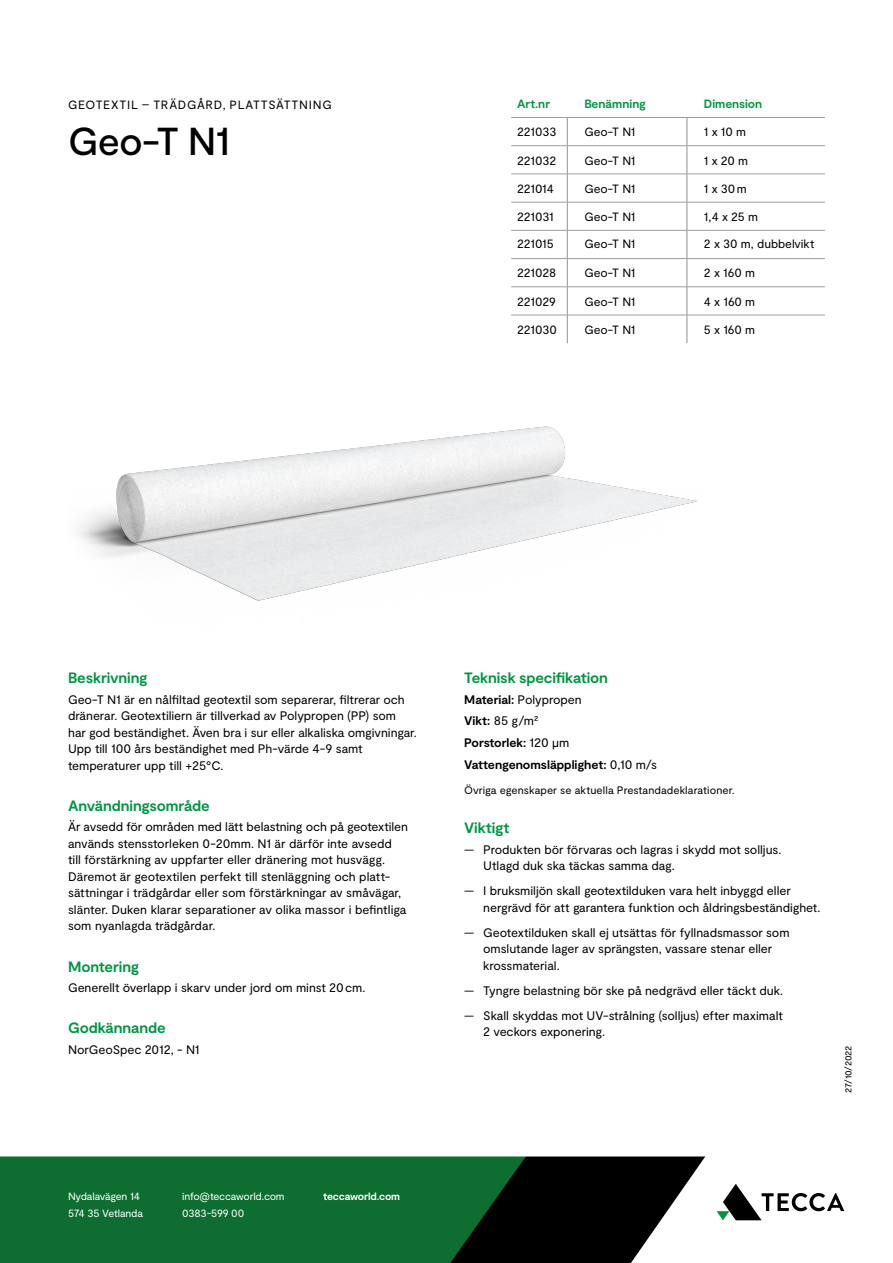
<style>
.page{position:relative;width:893px;height:1263px;background:#fff}
.page>*{position:absolute;margin:0;border:0;box-sizing:border-box;transform-origin:0 0}
.t1{font:500 39px "Moderat";color:#000}
.t2{font:700 15px "Moderat";letter-spacing:-.01em;color:#009641}
.t3{font:12.3px/16.5px "Moderat";letter-spacing:-.005em;color:#000}
.t4{font:700 12.3px/21.6px "Moderat";letter-spacing:-.005em;color:#000}
.t5{font:12px "Moderat";letter-spacing:-.005em;color:#000}
.t6{font:12px "Moderat";letter-spacing:.06em;color:#000}
.t7{font:700 12px "Moderat";letter-spacing:-.005em;color:#009641}
.t8{font:10.8px "Moderat";letter-spacing:.005em;color:#000}
.t9{font:10.5px/16.5px "Moderat";letter-spacing:-.02em;color:#fff}
.t10{font:700 10.5px "Moderat";letter-spacing:-.02em;color:#fff}
.t11{font:9.3px "Moderat";color:#000}
.s1{font-weight:400}
</style>
<div class="page">
<img style="left:78px;top:426px;width:619px;height:175px">
<div style="left:0;top:1156px;width:450px;height:107px;background:#0e6d31"></div>
<svg style="left:450px;top:1156px;width:255px;height:107px;background:#27352c"></svg>
<svg style="left:716px;top:1184px;width:128px;height:36px"></svg>
<svg style="left:687px;top:118px;width:1px;height:225px"></svg>
<svg style="left:567px;top:118px;width:1px;height:225px"></svg>
<hr style="left:511px;top:117px;width:56px;height:1px;background:#9d9d9c">
<hr style="left:567px;top:117px;width:120px;height:1px;background:#9d9d9c">
<hr style="left:687px;top:117px;width:138px;height:1px;background:#9d9d9c">
<hr style="left:511px;top:202px;width:56px;height:1px;background:#9d9d9c">
<hr style="left:567px;top:202px;width:120px;height:1px;background:#9d9d9c">
<hr style="left:687px;top:202px;width:138px;height:1px;background:#9d9d9c">
<hr style="left:511px;top:145px;width:56px;height:1px;background:#9d9d9c">
<hr style="left:567px;top:145px;width:120px;height:1px;background:#9d9d9c">
<hr style="left:687px;top:145px;width:138px;height:1px;background:#9d9d9c">
<hr style="left:511px;top:315px;width:56px;height:1px;background:#9d9d9c">
<hr style="left:567px;top:315px;width:120px;height:1px;background:#9d9d9c">
<hr style="left:687px;top:315px;width:138px;height:1px;background:#9d9d9c">
<hr style="left:511px;top:287px;width:56px;height:1px;background:#9d9d9c">
<hr style="left:567px;top:287px;width:120px;height:1px;background:#9d9d9c">
<hr style="left:687px;top:287px;width:138px;height:1px;background:#9d9d9c">
<hr style="left:511px;top:174px;width:56px;height:1px;background:#9d9d9c">
<hr style="left:567px;top:174px;width:120px;height:1px;background:#9d9d9c">
<hr style="left:687px;top:174px;width:138px;height:1px;background:#9d9d9c">
<hr style="left:511px;top:230px;width:56px;height:1px;background:#9d9d9c">
<hr style="left:567px;top:230px;width:120px;height:1px;background:#9d9d9c">
<hr style="left:687px;top:230px;width:138px;height:1px;background:#9d9d9c">
<hr style="left:511px;top:258px;width:56px;height:1px;background:#9d9d9c">
<hr style="left:567px;top:258px;width:120px;height:1px;background:#9d9d9c">
<hr style="left:687px;top:258px;width:138px;height:1px;background:#9d9d9c">
<p class="t6" style="left:68px;top:97px;width:265px">GEOTEXTIL – TRÄDGÅRD, PLATTSÄTTNING</p>
<h1 class="t1" style="left:68px;top:119px;width:163px">Geo-T N1</h1>
<p class="t7" style="left:517px;top:97px;width:34px">Art.nr</p>
<p class="t7" style="left:584px;top:97px;width:63px">Benämning</p>
<p class="t7" style="left:704px;top:97px;width:60px">Dimension</p>
<p class="t5" style="left:517px;top:125px;width:41px">221033</p>
<p class="t5" style="left:584px;top:125px;width:53px">Geo-T N1</p>
<p class="t5" style="left:704px;top:125px;width:44px">1 x 10 m</p>
<p class="t5" style="left:517px;top:153px;width:41px">221032</p>
<p class="t5" style="left:584px;top:153px;width:53px">Geo-T N1</p>
<p class="t5" style="left:704px;top:153px;width:46px">1 x 20 m</p>
<p class="t5" style="left:517px;top:182px;width:38px">221014</p>
<p class="t5" style="left:584px;top:182px;width:53px">Geo-T N1</p>
<p class="t5" style="left:704px;top:182px;width:44px">1 x 30m</p>
<p class="t5" style="left:517px;top:210px;width:38px">221031</p>
<p class="t5" style="left:584px;top:210px;width:53px">Geo-T N1</p>
<p class="t5" style="left:704px;top:210px;width:56px">1,4 x 25 m</p>
<p class="t5" style="left:517px;top:237px;width:38px">221015</p>
<p class="t5" style="left:584px;top:237px;width:53px">Geo-T N1</p>
<p class="t5" style="left:704px;top:237px;width:112px">2 x 30 m, dubbelvikt</p>
<p class="t5" style="left:517px;top:266px;width:40px">221028</p>
<p class="t5" style="left:584px;top:266px;width:53px">Geo-T N1</p>
<p class="t5" style="left:704px;top:266px;width:53px">2 x 160 m</p>
<p class="t5" style="left:517px;top:294px;width:40px">221029</p>
<p class="t5" style="left:584px;top:294px;width:53px">Geo-T N1</p>
<p class="t5" style="left:704px;top:294px;width:53px">4 x 160 m</p>
<p class="t5" style="left:517px;top:323px;width:41px">221030</p>
<p class="t5" style="left:584px;top:323px;width:53px">Geo-T N1</p>
<p class="t5" style="left:704px;top:323px;width:53px">5 x 160 m</p>
<p class="t2" style="left:68px;top:669px;width:81px">Beskrivning</p>
<p class="t3" style="left:68px;top:691px;width:350px">Geo-T N1 är en nålfiltad geotextil som separerar, filtrerar och dränerar. Geotextiliern är tillverkad av Polypropen (PP) som har god beständighet. Även bra i sur eller alkaliska omgivningar.<br>Upp till 100 års beständighet med Ph-värde 4-9 samt temperaturer upp till +25°C.</p>
<p class="t2" style="left:68px;top:797px;width:143px">Användningsområde</p>
<p class="t3" style="left:68px;top:819px;width:342px">Är avsedd för områden med lätt belastning och på geotextilen används stensstorleken 0-20mm. N1 är därför inte avsedd<br>till förstärkning av uppfarter eller dränering mot husvägg.<br>Däremot är geotextilen perfekt till stenläggning och platt&shy;sättningar i trädgårdar eller som förstärkningar av småvägar, slänter. Duken klarar separationer av olika massor i befintliga som nyanlagda trädgårdar.</p>
<p class="t2" style="left:68px;top:957px;width:73px">Montering</p>
<p class="t3" style="left:68px;top:980px;width:299px">Generellt överlapp i skarv under jord om minst 20cm.</p>
<p class="t2" style="left:68px;top:1019px;width:99px">Godkännande</p>
<p class="t3" style="left:68px;top:1042px;width:133px">NorGeoSpec 2012, - N1</p>
<p class="t9" style="left:68px;top:1188px;width:76px">Nydalavägen 14<br>574 35 Vetlanda</p>
<p class="t9" style="left:182px;top:1188px;width:104px">info@teccaworld.com<br>0383-599 00</p>
<p class="t10" style="left:323px;top:1190px;width:78px">teccaworld.com</p>
<p class="t2" style="left:464px;top:669px;width:145px">Teknisk specifikation</p>
<p class="t4" style="left:464px;top:689px;width:194px">Material: <span class="s1">Polypropen<br></span>Vikt: <span class="s1">85 g/m²<br></span>Porstorlek: <span class="s1">120 µm<br></span>Vattengenomsläpplighet: <span class="s1">0,10 m/s</span></p>
<p class="t8" style="left:464px;top:784px;width:272px">Övriga egenskaper se aktuella Prestandadeklarationer.</p>
<p class="t2" style="left:464px;top:819px;width:47px">Viktigt</p>
<p class="t3" style="left:483px;top:841px;width:300px;text-indent:-19px">— Produkten bör förvaras och lagras i skydd mot solljus.<br>Utlagd duk ska täckas samma dag.</p>
<p class="t3" style="left:483px;top:883px;width:339px;text-indent:-19px">— I bruksmiljön skall geotextilduken vara helt inbyggd eller nergrävd för att garantera funktion och åldringsbeständighet.</p>
<p class="t3" style="left:483px;top:924px;width:308px;text-indent:-19px">— Geotextilduken skall ej utsättas för fyllnadsmassor som omslutande lager av sprängsten, vassare stenar eller krossmaterial.</p>
<p class="t3" style="left:464px;top:982px;width:320px">— Tyngre belastning bör ske på nedgrävd eller täckt duk.</p>
<p class="t3" style="left:483px;top:1007px;width:301px;text-indent:-19px">— Skall skyddas mot UV-strålning (solljus) efter maximalt<br>2 veckors exponering.</p>
<p class="t11" style="left:843px;top:1093px;width:49px;rotate:-90deg">27/10/2022</p>
</div>
